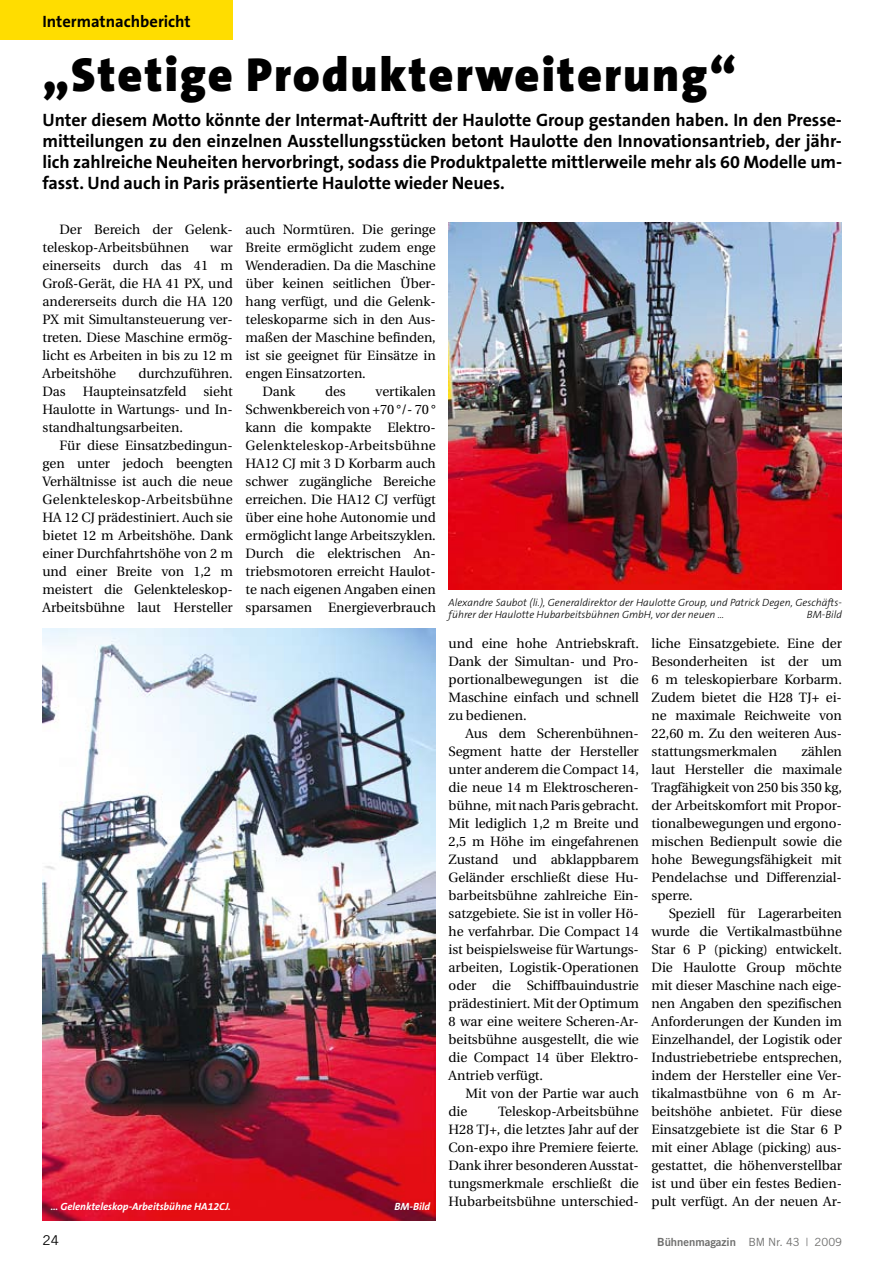
<style>
.page{position:relative;width:893px;height:1263px;background:#fff}
.page>*{position:absolute;margin:0;border:0;box-sizing:border-box;transform-origin:0 0}
.t1{font:900 48px "The Sans B9";letter-spacing:.04em;color:#000}
.t2{font:700 18px/21px "The Sans B7";letter-spacing:-.005em;color:#000;text-align:justify}
.t3{font:700 16.5px "The Sans B7";color:#000}
.t4{font:13.5px/18px "Utopia";letter-spacing:-.005em;color:#000;text-align:justify}
.t5{font:13.5px "Trade Gothic";color:#000}
.t6{font:11.25px "Trade Gothic Bold Two";color:#6f6f6e}
.t7{font:italic 300 10.5px/12.3px "The Sans B3";color:#000}
.t8{font:italic 700 10.5px "The Sans B7";color:#fff}
.s1{font-family:"Trade Gothic"}
</style>
<div class="page">
<div style="left:0;top:0;width:233px;height:39px;background:#fd0"></div>
<img style="left:449px;top:223px;width:393px;height:367px">
<img style="left:43px;top:629px;width:393px;height:591px">
<p class="t3" style="left:43px;top:13px;width:150px">Intermatnachbericht</p>
<h1 class="t1" style="left:43px;top:49px;width:695px">„Stetige Produkterweiterung“</h1>
<p class="t2" style="left:43px;top:110px;width:801px">Unter diesem Motto könnte der Intermat-Auftritt der Haulotte Group gestanden haben. In den Presse&shy;mitteilungen zu den einzelnen Ausstellungsstücken betont Haulotte den Innovationsantrieb, der jähr&shy;lich zahlreiche Neuheiten hervorbringt, sodass die Produktpalette mittlerweile mehr als 60 Modelle um&shy;fasst. Und auch in Paris präsentierte Haulotte wieder Neues.</p>
<p class="t4" style="left:43px;top:221px;width:192px;text-indent:17px">Der Bereich der Gelenk&shy;teleskop-Arbeitsbühnen</p>
<p class="t4" style="left:246px;top:221px;width:192px">auch Normtüren. Die geringe</p>
<p class="t4" style="left:246px;top:239px;width:192px">Breite ermöglicht zudem enge</p>
<p class="t4" style="left:246px;top:257px;width:192px">Wenderadien. Da die Maschine</p>
<p class="t4" style="left:246px;top:275px;width:192px">über keinen seitlichen Über-</p>
<p class="t4" style="left:246px;top:293px;width:192px">hang verfügt, und die Gelenk-</p>
<p class="t4" style="left:246px;top:311px;width:192px">teleskoparme sich in den Aus-</p>
<p class="t4" style="left:246px;top:329px;width:192px">maßen der Maschine befinden,</p>
<p class="t4" style="left:246px;top:347px;width:192px">ist sie geeignet für Einsätze in</p>
<p class="t4" style="left:246px;top:365px;width:122px">engen Einsatzorten.</p>
<p class="t4" style="left:263px;top:383px;width:34px">Dank</p>
<p class="t4" style="left:325px;top:383px;width:22px">des</p>
<p class="t4" style="left:43px;top:239px;width:192px;text-indent:168px">war einerseits durch das 41 m Groß-Gerät, die HA 41 PX, und andererseits durch die HA 120<br>PX mit Simultansteuerung ver&shy;treten. Diese Maschine ermög&shy;licht es Arbeiten in bis zu 12 m Arbeitshöhe</p>
<p class="t4" style="left:138px;top:365px;width:96px">durchzuführen.</p>
<p class="t4" style="left:246px;top:383px;width:192px;text-indent:130px">vertikalen Schwenkbereich von +70 °/- 70 ° kann die kompakte Elektro-Gelenkteleskop-Arbeitsbühne HA12 CJ mit 3 D Korbarm auch schwer zugängliche Bereiche erreichen. Die HA12 CJ verfügt über eine hohe Autonomie und ermöglicht lange Arbeitszyklen.<br>Durch die elektrischen An&shy;triebsmotoren erreicht Haulot&shy;te nach eigenen Angaben einen sparsamen Energieverbrauch</p>
<p class="t4" style="left:43px;top:383px;width:192px;text-indent:161px">sieht Haulotte in Wartungs- und In&shy;standhaltungsarbeiten.</p>
<p class="t4" style="left:43px;top:437px;width:192px;text-indent:17px">Für diese Einsatzbedingun&shy;gen unter jedoch beengten Verhältnisse ist auch die neue Gelenkteleskop-Arbeitsbühne HA 12 CJ prädestiniert. Auch sie bietet 12 m Arbeitshöhe. Dank einer Durchfahrtshöhe von 2 m und einer Breite von 1,2 m meistert die Gelenkteleskop-Arbeitsbühne laut Hersteller</p>
<p class="t4" style="left:43px;top:383px;width:25px">Das</p>
<p class="t4" style="left:83px;top:383px;width:105px">Haupteinsatzfeld</p>
<p class="t7" style="left:449px;top:597px;width:395px">Alexandre Saubot (li.), Generaldirektor der Haulotte Group, und Patrick Degen, Geschäfts&shy;führer der Haulotte Hubarbeitsbühnen GmbH, vor der neuen …</p>
<p class="t7" style="left:807px;top:609px;width:37px">BM-Bild</p>
<p class="t8" style="left:51px;top:1200px;width:182px">… Gelenkteleskop-Arbeitsbühne HA12CJ.</p>
<p class="t8" style="left:395px;top:1200px;width:37px">BM-Bild</p>
<p class="t5" style="left:43px;top:1232px;width:18px">24</p>
<p class="t4" style="left:449px;top:634px;width:192px">und eine hohe Antriebskraft.<br>Dank der Simultan- und Pro&shy;portionalbewegungen ist die Maschine einfach und schnell zu bedienen.</p>
<p class="t4" style="left:449px;top:724px;width:192px;text-indent:17px">Aus dem Scherenbühnen-Segment hatte der Hersteller unter anderem die Compact 14, die neue 14 m Elektroscheren&shy;bühne, mit nach Paris gebracht.<br>Mit lediglich 1,2 m Breite und 2,5 m Höhe im eingefahrenen Zustand und abklappbarem Geländer erschließt diese Hu&shy;barbeitsbühne zahlreiche Ein&shy;satzgebiete. Sie ist in voller Hö&shy;he verfahrbar. Die Compact 14 ist beispielsweise für Wartungs&shy;arbeiten, Logistik-Operationen oder die Schiffbauindustrie prädestiniert. Mit der Optimum 8 war eine weitere Scheren-Ar&shy;beitsbühne ausgestellt, die wie die Compact 14 über Elektro-Antrieb verfügt.</p>
<p class="t4" style="left:449px;top:1084px;width:192px;text-indent:17px">Mit von der Partie war auch die</p>
<p class="t4" style="left:449px;top:1102px;width:192px;text-indent:50px">Teleskop-Arbeitsbühne H28 TJ+, die letztes Jahr auf der Con-expo ihre Premiere feierte.<br>Dank ihrer besonderen Ausstat&shy;tungsmerkmale erschließt die Hubarbeitsbühne unterschied-</p>
<p class="t4" style="left:652px;top:634px;width:192px">liche Einsatzgebiete. Eine der Besonderheiten ist der um 6 m teleskopierbare Korbarm.<br>Zudem bietet die H28 TJ+ ei&shy;ne maximale Reichweite von 22,60 m. Zu den weiteren Aus&shy;stattungsmerkmalen</p>
<p class="t4" style="left:652px;top:742px;width:192px;text-indent:150px">zählen laut Hersteller die maximale Tragfähigkeit von 250 bis 350 kg, der Arbeitskomfort mit Propor&shy;tionalbewegungen und ergono&shy;mischen Bedienpult sowie die hohe Bewegungsfähigkeit mit Pendelachse und Differenzial&shy;sperre.</p>
<p class="t4" style="left:652px;top:904px;width:192px;text-indent:17px">Speziell für Lagerarbeiten wurde die Vertikalmastbühne Star 6 P (picking) entwickelt.<br>Die Haulotte Group möchte mit dieser Maschine nach eige&shy;nen Angaben den spezifischen Anforderungen der Kunden im Einzelhandel, der Logistik oder Industriebetriebe entsprechen, indem der Hersteller eine Ver&shy;tikalmastbühne von 6 m Ar&shy;beitshöhe anbietet. Für diese Einsatzgebiete ist die Star 6 P mit einer Ablage (picking) aus&shy;gestattet, die höhenverstellbar ist und über ein festes Bedien&shy;pult verfügt. An der neuen Ar-</p>
<p class="t6" style="left:657px;top:1235px;width:186px">Bühnenmagazin <span class="s1">BM Nr. 43 | 2009</span></p>
</div>
